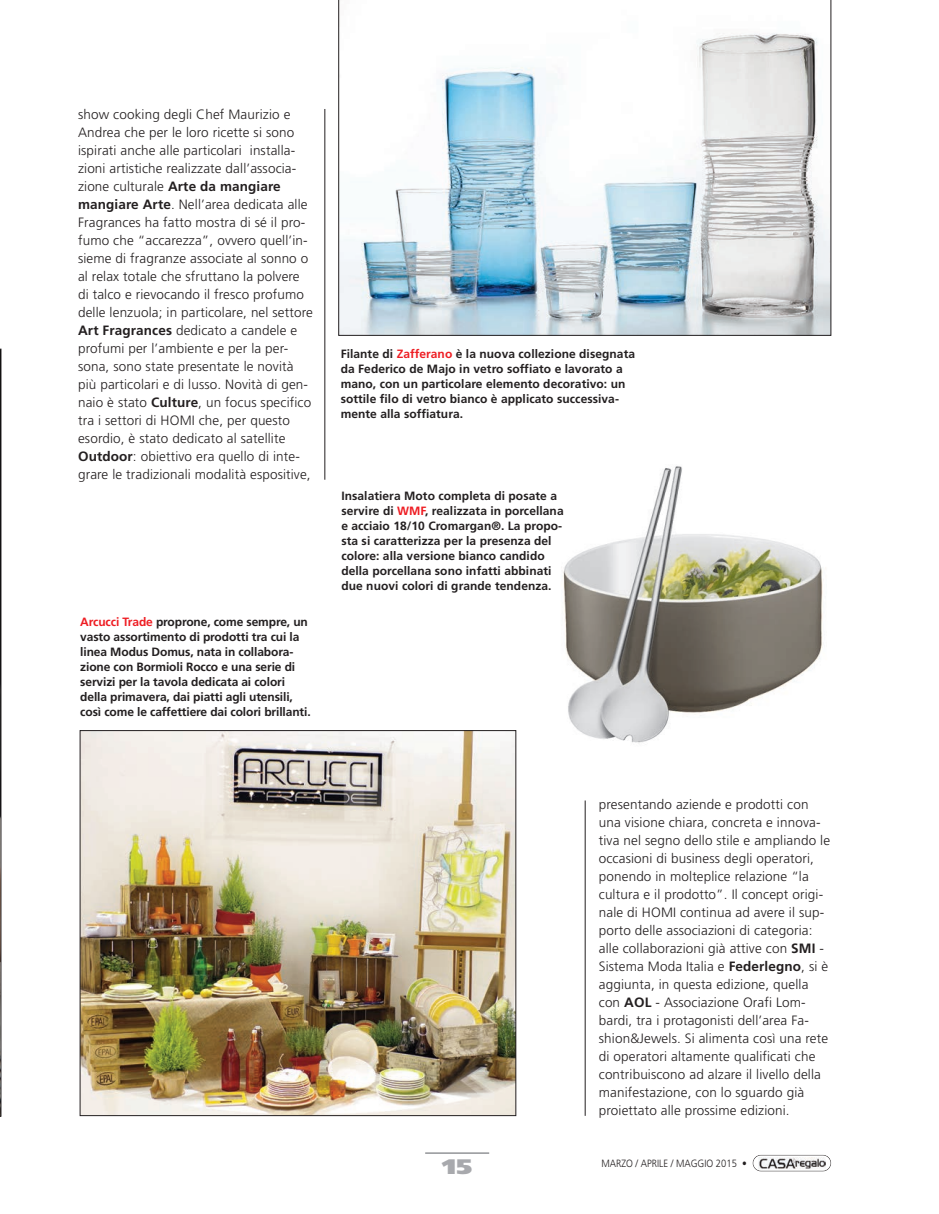
<style>
.page{position:relative;width:939px;height:1214px;background:#fff}
.page>*{position:absolute;margin:0;border:0;box-sizing:border-box;transform-origin:0 0}
.t1{font:900 21px "Frutiger";color:#a8a9ad;scale:1.3 1}
.t2{font:300 13.5px/18px "Frutiger";letter-spacing:.01em;color:#231f20}
.t3{font:700 12px/15px "Frutiger";letter-spacing:.005em;color:#231f20}
.t4{font:300 10.5px "Frutiger";color:#231f20;scale:.9 1}
.s1{font-weight:700}
.s2{color:#ee1d23}
</style>
<div class="page">
<div style="left:752px;top:1155px;width:79px;height:16px;border:1px solid #231f20;border-radius:8px"></div>
<img style="left:758px;top:1157px;width:67px;height:12px">
<svg style="left:0;top:349px;width:1px;height:767px"></svg>
<hr style="left:425px;top:1152px;width:64px;height:2px;background:#939598">
<hr style="left:324px;top:109px;width:1px;height:371px;background:#231f20">
<hr style="left:585px;top:800px;width:1px;height:316px;background:#231f20">
<img style="left:563px;top:466px;width:260px;height:277px">
<svg style="left:338px;top:0;width:493px;height:335px"></svg>
<img style="left:82px;top:732px;width:432px;height:382px">
<p class="t2" style="left:78px;top:106px;width:236px">show cooking degli Chef Maurizio e Andrea che per le loro ricette si sono ispirati anche alle particolari installa&shy;zioni artistiche realizzate dall’associa&shy;zione culturale <span class="s1">Arte da mangiare mangiare Arte</span>. Nell’area dedicata alle Fragrances ha fatto mostra di sé il pro&shy;fumo che “accarezza”, ovvero quell’in&shy;sieme di fragranze associate al sonno o al relax totale che sfruttano la polvere di talco e rievocando il fresco profumo delle lenzuola; in particolare, nel settore <span class="s1">Art Fragrances</span> dedicato a candele e profumi per l’ambiente e per la per&shy;sona, sono state presentate le novità più particolari e di lusso. Novità di gen&shy;naio è stato <span class="s1">Culture</span>, un focus specifico tra i settori di HOMI che, per questo esordio, è stato dedicato al satellite <span class="s1">Outdoor</span>: obiettivo era quello di inte&shy;grare le tradizionali modalità espositive,</p>
<p class="t3" style="left:80px;top:615px;width:232px"><span class="s2">Arcucci Trade</span> proprone, come sempre, un vasto assortimento di prodotti tra cui la linea Modus Domus, nata in collabora&shy;zione con Bormioli Rocco e una serie di servizi per la tavola dedicata ai colori della primavera, dai piatti agli utensili, così come le caffettiere dai colori brillanti.</p>
<p class="t3" style="left:340px;top:348px;width:296px">Filante di <span class="s2">Zafferano</span> è la nuova collezione disegnata da Federico de Majo in vetro soffiato e lavorato a mano, con un particolare elemento decorativo: un sottile filo di vetro bianco è applicato successiva&shy;mente alla soffiatura.</p>
<p class="t3" style="left:341px;top:489px;width:224px">Insalatiera Moto completa di posate a servire di <span class="s2">WMF</span>, realizzata in porcellana e acciaio 18/10 Cromargan®. La propo&shy;sta si caratterizza per la presenza del colore: alla versione bianco candido della porcellana sono infatti abbinati due nuovi colori di grande tendenza.</p>
<h1 class="t1" style="left:442px;top:1158px;width:25px">15</h1>
<p class="t2" style="left:599px;top:796px;width:233px">presentando aziende e prodotti con una visione chiara, concreta e innova&shy;tiva nel segno dello stile e ampliando le occasioni di business degli operatori, ponendo in molteplice relazione “la cultura e il prodotto”. Il concept origi&shy;nale di HOMI continua ad avere il sup&shy;porto delle associazioni di categoria: alle collaborazioni già attive con <span class="s1">SMI</span> - Sistema Moda Italia e <span class="s1">Federlegno</span>, si è aggiunta, in questa edizione, quella con <span class="s1">AOL</span> - Associazione Orafi Lom&shy;bardi, tra i protagonisti dell’area Fa&shy;shion&amp;Jewels. Si alimenta così una rete di operatori altamente qualificati che contribuiscono ad alzare il livello della manifestazione, con lo sguardo già proiettato alle prossime edizioni.</p>
<p class="t4" style="left:601px;top:1159px;width:163px">MARZO / APRILE / MAGGIO 2015 •</p>
</div>
